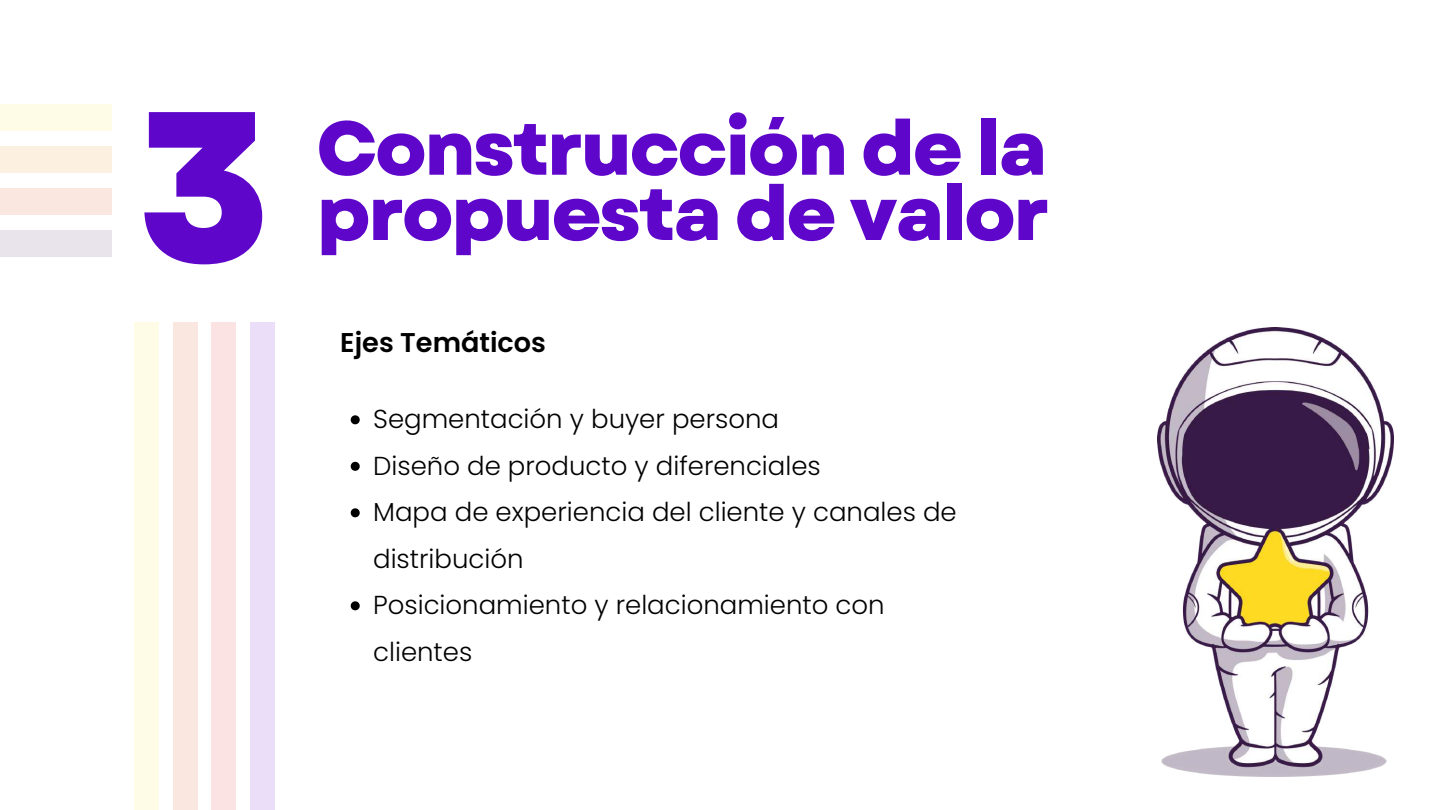
<style>
.page{position:relative;width:1440px;height:810px;background:#fff}
.page>*{position:absolute;margin:0;border:0;box-sizing:border-box;transform-origin:0 0}
.t1{font:800 213px "Garet";color:#5e07cb}
.t2{font:800 75.9px/65.2px "Garet";letter-spacing:-.03em;color:#5e07cb}
.t3{font:600 27.1px "Poppins";color:#000}
.t4{font:300 26px/46.5px "Poppins";color:#000}
</style>
<div class="page">
<img style="left:1157px;top:328px;width:236px;height:448px">
<svg style="left:351px;top:415px;width:9px;height:9px"></svg>
<svg style="left:351px;top:462px;width:9px;height:9px"></svg>
<svg style="left:351px;top:508px;width:9px;height:9px"></svg>
<svg style="left:351px;top:601px;width:9px;height:9px"></svg>
<div style="left:251px;top:322px;width:24px;height:487px;background:#eadef8"></div>
<div style="left:212px;top:322px;width:24px;height:487px;background:#fbe3e3"></div>
<div style="left:173px;top:322px;width:24px;height:487px;background:#fae7e0"></div>
<div style="left:134px;top:322px;width:24px;height:487px;background:#fefce7"></div>
<div style="left:0;top:231px;width:112px;height:26px;background:#e9e3ec"></div>
<div style="left:0;top:189px;width:112px;height:26px;background:#fae7e0"></div>
<div style="left:0;top:146px;width:112px;height:27px;background:#fcf1e1"></div>
<div style="left:0;top:104px;width:112px;height:26px;background:#fefce7"></div>
<h1 class="t1" style="left:137px;top:33px;width:136px">3</h1>
<h2 class="t2" style="left:317px;top:116px;width:734px">Construcción de la propuesta de valor</h2>
<p class="t3" style="left:340px;top:324px;width:207px">Ejes Temáticos</p>
<p class="t4" style="left:373px;top:396px;width:585px">Segmentación y buyer persona<br>Diseño de producto y diferenciales<br>Mapa de experiencia del cliente y canales de distribución<br>Posicionamiento y relacionamiento con clientes</p>
</div>
